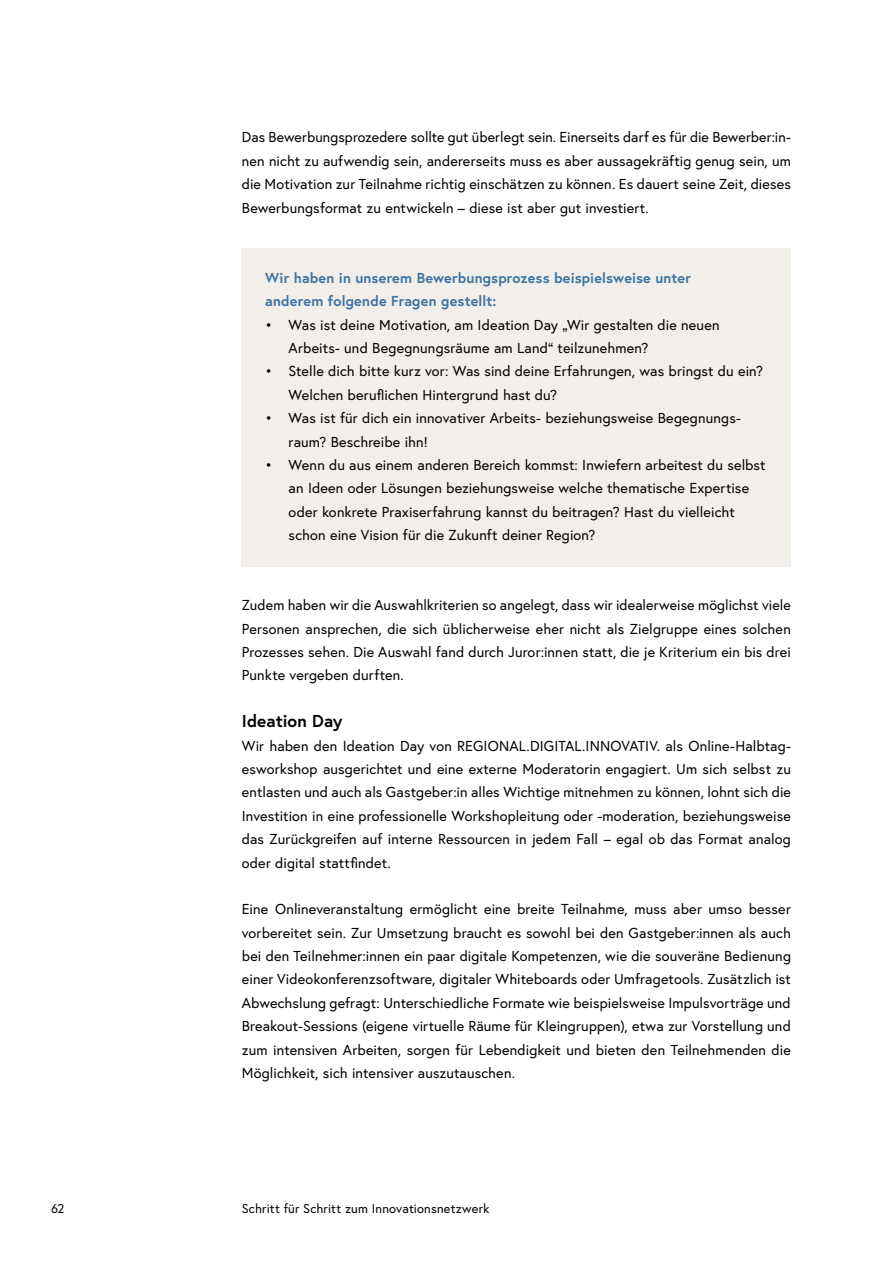
<style>
.page{position:relative;width:893px;height:1263px;background:#fff}
.page>*{position:absolute;margin:0;border:0;box-sizing:border-box;transform-origin:0 0}
.h4_ohne_Nummerierung{font:700 17.25px "Europa Austria";color:#000}
.p_Abstand_danach{font:14.4px/23.4px "Europa Austria";letter-spacing:.01em;color:#000;text-align:justify}
.p_Infobox_Titel{font:700 14.4px/23.4px "Europa Austria";letter-spacing:.01em;color:#3b72a3}
.t1{font:12.75px "Europa Austria";letter-spacing:.015em;color:#000}
</style>
<div class="page">
<div style="left:242px;top:248px;width:549px;height:85px;background:#f2eeea"></div>
<div style="left:242px;top:295px;width:549px;height:84px;background:#f2eeea"></div>
<div style="left:242px;top:342px;width:549px;height:84px;background:#f2eeea"></div>
<div style="left:242px;top:388px;width:549px;height:85px;background:#f2eeea"></div>
<div style="left:242px;top:435px;width:549px;height:132px;background:#f2eeea"></div>
<p class="p_Abstand_danach" style="left:242px;top:125px;width:551px">Das Bewerbungsprozedere sollte gut überlegt sein. Einerseits darf es für die Bewerber:in&shy;nen nicht zu aufwendig sein, andererseits muss es aber aussagekräftig genug sein, um die Motivation zur Teilnahme richtig einschätzen zu können. Es dauert seine Zeit, dieses Bewerbungsformat zu entwickeln – diese ist aber gut investiert.</p>
<p class="p_Infobox_Titel" style="left:265px;top:266px;width:427px">Wir haben in unserem Bewerbungsprozess beispielsweise unter anderem folgende Fragen gestellt:</p>
<p class="p_Abstand_danach" style="left:289px;top:313px;width:432px;text-indent:-23px">• Was ist deine Motivation, am Ideation Day „Wir gestalten die neuen<br>Arbeits- und Begegnungsräume am Land“ teilzunehmen?</p>
<p class="p_Abstand_danach" style="left:289px;top:359px;width:476px;text-indent:-23px">• Stelle dich bitte kurz vor: Was sind deine Erfahrungen, was bringst du ein?<br>Welchen beruflichen Hintergrund hast du?</p>
<p class="p_Abstand_danach" style="left:289px;top:406px;width:454px;text-indent:-23px">• Was ist für dich ein innovativer Arbeits- beziehungsweise Begegnungs&shy;raum? Beschreibe ihn!</p>
<p class="p_Abstand_danach" style="left:289px;top:453px;width:478px;text-align:left;text-indent:-23px">• Wenn du aus einem anderen Bereich kommst: Inwiefern arbeitest du selbst an Ideen oder Lösungen beziehungsweise welche thematische Expertise oder konkrete Praxiserfahrung kannst du beitragen? Hast du vielleicht schon eine Vision für die Zukunft deiner Region?</p>
<p class="p_Abstand_danach" style="left:242px;top:593px;width:551px">Zudem haben wir die Auswahlkriterien so angelegt, dass wir idealerweise möglichst viele Personen ansprechen, die sich üblicherweise eher nicht als Zielgruppe eines solchen Prozesses sehen. Die Auswahl fand durch Juror:innen statt, die je Kriterium ein bis drei Punkte vergeben durften.</p>
<h4 class="h4_ohne_Nummerierung" style="left:242px;top:709px;width:102px">Ideation Day</h4>
<p class="p_Abstand_danach" style="left:242px;top:733px;width:551px">Wir haben den Ideation Day von REGIONAL.DIGITAL.INNOVATIV. als Online-Halbtag&shy;esworkshop ausgerichtet und eine externe Moderatorin engagiert. Um sich selbst zu entlasten und auch als Gastgeber:in alles Wichtige mitnehmen zu können, lohnt sich die Investition in eine professionelle Workshopleitung oder -moderation, beziehungsweise das Zurückgreifen auf interne Ressourcen in jedem Fall – egal ob das Format analog oder digital stattfindet.</p>
<p class="p_Abstand_danach" style="left:242px;top:897px;width:551px">Eine Onlineveranstaltung ermöglicht eine breite Teilnahme, muss aber umso besser vorbereitet sein. Zur Umsetzung braucht es sowohl bei den Gastgeber:innen als auch bei den Teilnehmer:innen ein paar digitale Kompetenzen, wie die souveräne Bedienung einer Videokonferenzsoftware, digitaler Whiteboards oder Umfragetools. Zusätzlich ist Abwechslung gefragt: Unterschiedliche Formate wie beispielsweise Impulsvorträge und Breakout-Sessions (eigene virtuelle Räume für Kleingruppen), etwa zur Vorstellung und zum intensiven Arbeiten, sorgen für Lebendigkeit und bieten den Teilnehmenden die Möglichkeit, sich intensiver auszutauschen.</p>
<p class="t1" style="left:51px;top:1200px;width:15px">62</p>
<p class="t1" style="left:242px;top:1200px;width:249px">Schritt für Schritt zum Innovationsnetzwerk</p>
</div>
